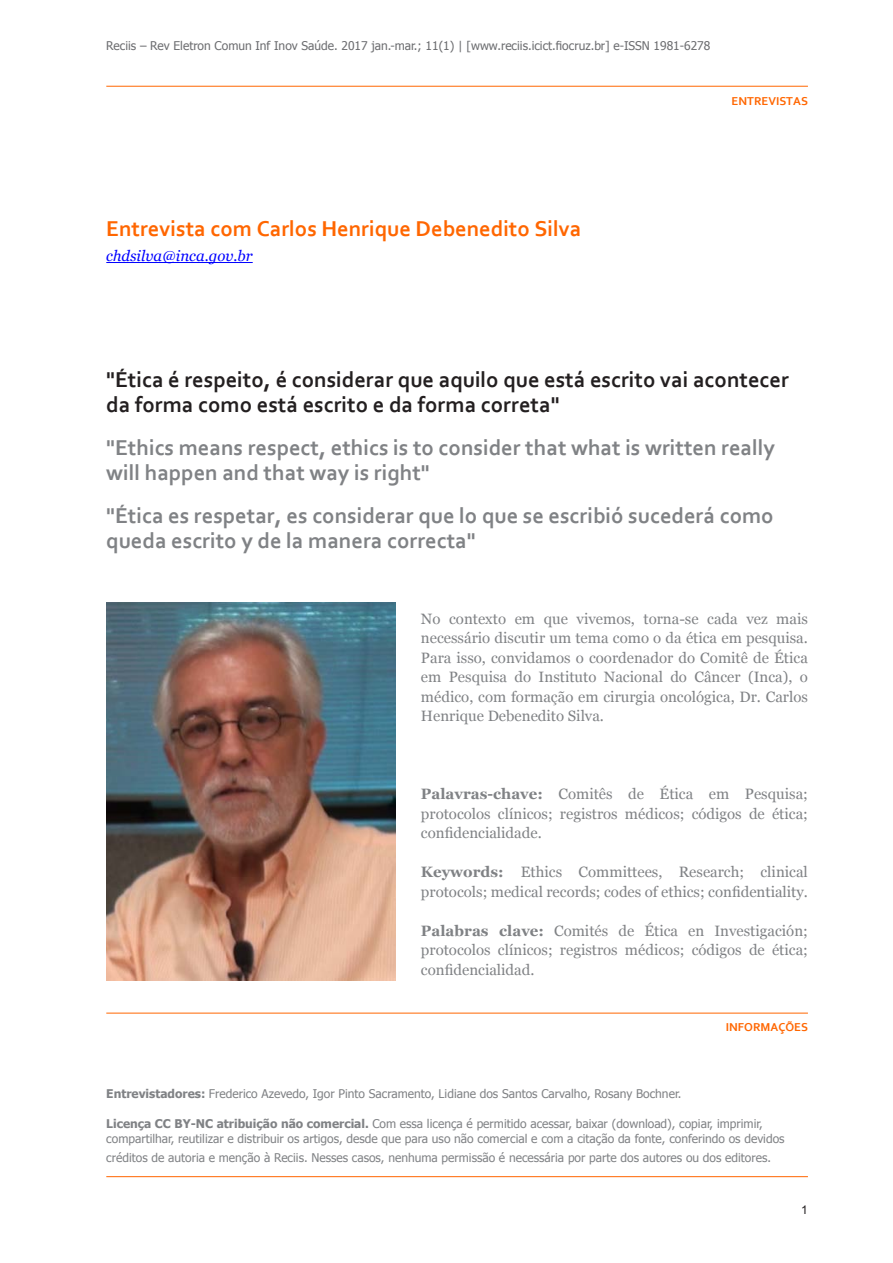
<style>
.page{position:relative;width:893px;height:1263px;background:#fff}
.page>*{position:absolute;margin:0;border:0;box-sizing:border-box;transform-origin:0 0}
.t1{font:700 22.5px/25.5px "Corbel";color:#808285}
.t2{font:700 22.5px/25.5px "Corbel";color:#231f20}
.t3{font:700 22.5px "Corbel";color:#f60}
.t4{font:15px/19.5px "Georgia";color:#808285;text-align:justify}
.t5{font:italic 15px "Georgia";color:#00f}
.t6{font:12px/15px "Tahoma";color:#808285}
.t7{font:12px "Tahoma";color:#6c6d70}
.t8{font:700 12px "Corbel";color:#f60}
.t9{font:12px "Arial";color:#231f20}
.s1{font-weight:700}
</style>
<div class="page">
<hr style="left:106px;top:86px;width:702px;height:1px;background:#f60">
<hr style="left:106px;top:262px;width:147px;height:1px;background:#00f">
<hr style="left:106px;top:1013px;width:702px;height:1px;background:#f60">
<hr style="left:106px;top:1176px;width:702px;height:1px;background:#f60">
<img style="left:106px;top:603px;width:290px;height:377px">
<p class="t7" style="left:106px;top:38px;width:606px">Reciis – Rev Eletron Comun Inf Inov Saúde. 2017 jan.-mar.; 11(1) | [www.reciis.icict.fiocruz.br] e-ISSN 1981-6278</p>
<p class="t8" style="left:732px;top:93px;width:78px">ENTREVISTAS</p>
<h1 class="t3" style="left:106px;top:215px;width:477px">Entrevista com Carlos Henrique Debenedito Silva</h1>
<p class="t5" style="left:106px;top:247px;width:148px">chdsilva@inca.gov.br</p>
<h1 class="t2" style="left:106px;top:366px;width:684px">"Ética é respeito, é considerar que aquilo que está escrito vai acontecer da forma como está escrito e da forma correta"</h1>
<h1 class="t1" style="left:106px;top:434px;width:670px">"Ethics means respect, ethics is to consider that what is written really will happen and that way is right"</h1>
<h1 class="t1" style="left:106px;top:502px;width:669px">"Ética es respetar, es considerar que lo que se escribió sucederá como queda escrito y de la manera correcta"</h1>
<p class="t4" style="left:421px;top:609px;width:388px">No contexto em que vivemos, torna-se cada vez mais necessário discutir um tema como o da ética em pesquisa.<br>Para isso, convidamos o coordenador do Comitê de Ética em Pesquisa do Instituto Nacional do Câncer (Inca), o médico, com formação em cirurgia oncológica, Dr. Carlos Henrique Debenedito Silva.</p>
<p class="t4" style="left:421px;top:784px;width:388px"><span class="s1">Palavras-chave:</span> Comitês de Ética em Pesquisa; protocolos clínicos; registros médicos; códigos de ética; confidencialidade.</p>
<p class="t4" style="left:421px;top:862px;width:388px"><span class="s1">Keywords:</span> Ethics Committees, Research; clinical protocols; medical records; codes of ethics; confidentiality.</p>
<p class="t4" style="left:421px;top:921px;width:388px"><span class="s1">Palabras clave:</span> Comités de Ética en Investigación; protocolos clínicos; registros médicos; códigos de ética; confidencialidad.</p>
<p class="t8" style="left:726px;top:1020px;width:76px">In formações</p>
<p class="t6" style="left:106px;top:1085px;width:576px"><span class="s1">Entrevistadores:</span> Frederico Azevedo, Igor Pinto Sacramento, Lidiane dos Santos Carvalho, Rosany Bochner.</p>
<p class="t6" style="left:106px;top:1115px;width:680px"><span class="s1">Licença CC BY-NC atribuição não comercial.</span> Com essa licença é permitido acessar, baixar (download), copiar, imprimir, compartilhar, reutilizar e distribuir os artigos, desde que para uso não comercial e com a citação da fonte, conferindo os devidos</p>
<p class="t6" style="left:106px;top:1150px;width:666px">créditos de autoria e menção à Reciis. Nesses casos, nenhuma permissão é necessária por parte dos autores ou dos editores.</p>
<p class="t9" style="left:801px;top:1202px;width:8px">1</p>
</div>
